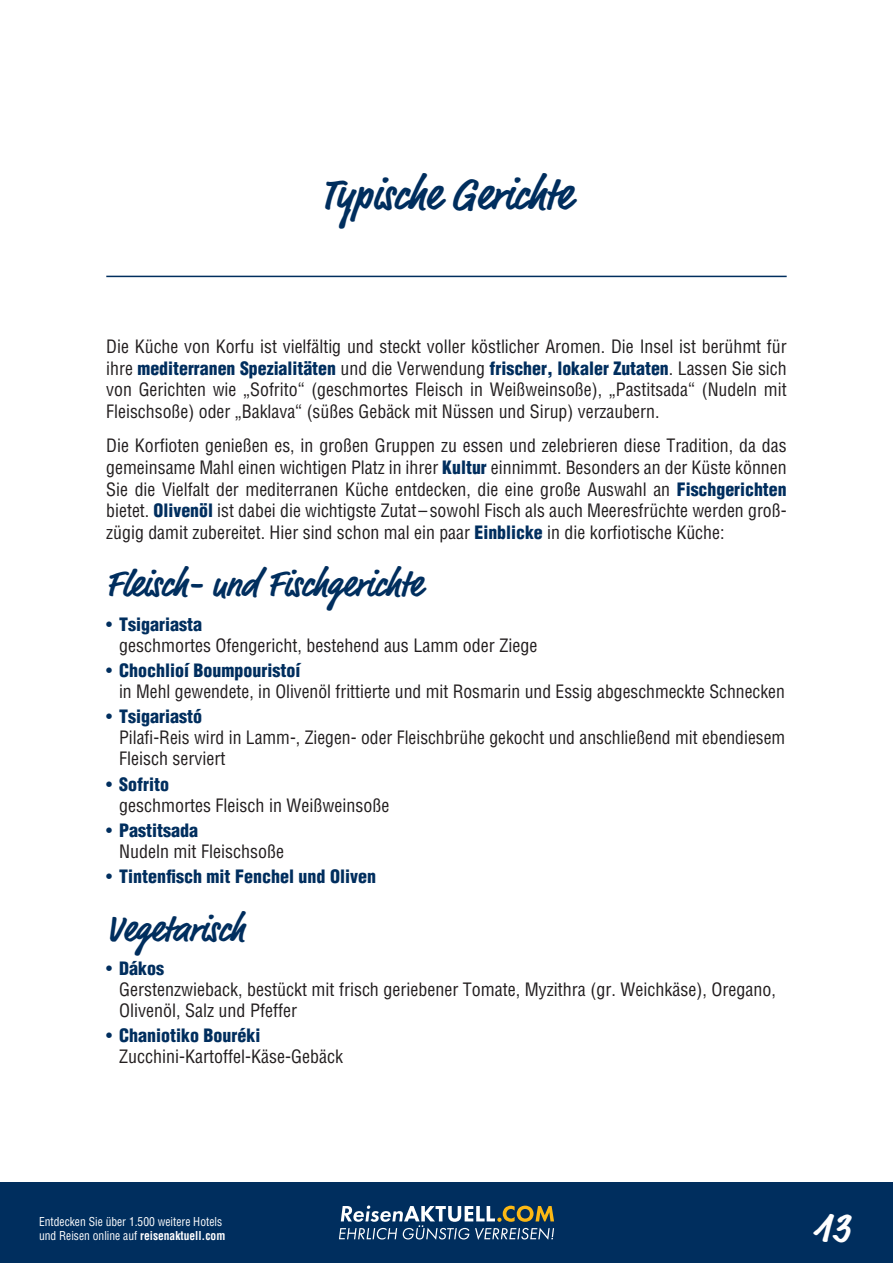
<style>
.page{position:relative;width:893px;height:1263px;background:#fff}
.page>*{position:absolute;margin:0;border:0;box-sizing:border-box;transform-origin:0 0}
.t1{font:700 45px "Market Pro";letter-spacing:-.005em;color:#002e5e;scale:.95 1}
.t2{font:700 42px "Market Pro";color:#fff}
.t3{font:700 37.5px "Market Pro";letter-spacing:-.005em;color:#002e5e;scale:.95 1}
.t4{font:condensed 18px/21px "Helvetica LT Std";color:#231f20}
.t5{font:900 condensed 18px "Helvetica LT Std";color:#002e5e}
.t6{font:condensed 12px/14.4px "Helvetica LT Std";color:#fff;scale:.96 1}
.s1{font-weight:900;color:#002e5e}
.s2{color:#002e5e}
.s3{font-weight:400}
.s4{font-weight:700}
</style>
<div class="page">
<hr style="left:106px;top:276px;width:681px;height:1px;background:#002e5e">
<div style="left:0;top:1182px;width:893px;height:81px;background:#002e5e"></div>
<svg style="left:339px;top:1205px;width:215px;height:35px"></svg>
<h1 class="t1" style="left:321px;top:163px;width:265px">Typische Gerichte</h1>
<p class="t4" style="left:106px;top:336px;width:682px;line-height:21.6px;text-align:justify">Die Küche von Korfu ist vielfältig und steckt voller köstlicher Aromen. Die Insel ist berühmt für ihre <span class="s1">mediterranen Spezialitäten</span> und die Verwendung <span class="s1">frischer, lokaler Zutaten</span>. Lassen Sie sich von Gerichten wie „Sofrito“ (geschmortes Fleisch in Weißweinsoße), „Pastitsada“ (Nudeln mit Fleischsoße) oder „Baklava“ (süßes Gebäck mit Nüssen und Sirup) verzaubern.</p>
<p class="t4" style="left:106px;top:435px;width:682px;line-height:21.6px;text-align:justify">Die Korfioten genießen es, in großen Gruppen zu essen und zelebrieren diese Tradition, da das gemeinsame Mahl einen wichtigen Platz in ihrer <span class="s1">Kultur</span> einnimmt. Besonders an der Küste können Sie die Vielfalt der mediterranen Küche entdecken, die eine große Auswahl an <span class="s1">Fischgerichten </span>bietet. <span class="s1">Olivenöl</span> ist dabei die wichtigste Zutat–sowohl Fisch als auch Meeresfrüchte werden groß&shy;zügig damit zubereitet. Hier sind schon mal ein paar <span class="s1">Einblicke</span> in die korfiotische Küche:</p>
<h3 class="t3" style="left:106px;top:558px;width:334px">Fleisch- und Fischgerichte</h3>
<p class="t4" style="left:119px;top:614px;width:420px;text-indent:-13px"><span class="s2">•</span> <span class="s1">Tsigariasta<br></span>geschmortes Ofengericht, bestehend aus Lamm oder Ziege</p>
<p class="t4" style="left:119px;top:660px;width:667px;text-indent:-13px"><span class="s2">•</span> <span class="s1">Chochlioí Boumpouristoí<br></span>in Mehl gewendete, in Olivenöl frittierte und mit Rosmarin und Essig abgeschmeckte Schnecken</p>
<p class="t4" style="left:119px;top:706px;width:668px;text-indent:-13px"><span class="s2">•</span> <span class="s1">Tsigariastó<br></span>Pilafi-Reis wird in Lamm-, Ziegen- oder Fleischbrühe gekocht und anschließend mit ebendiesem<br>Fleisch serviert</p>
<p class="t4" style="left:119px;top:773px;width:272px;text-indent:-13px"><span class="s2">•</span> <span class="s1">Sofrito<br></span>geschmortes Fleisch in Weißweinsoße</p>
<p class="t4" style="left:119px;top:820px;width:166px;text-indent:-13px"><span class="s2">•</span> <span class="s1">Pastitsada<br></span>Nudeln mit Fleischsoße</p>
<p class="t5" style="left:106px;top:865px;width:271px"><span class="s3">•</span> Tintenfisch mit Fenchel und Oliven</p>
<h3 class="t3" style="left:106px;top:902px;width:147px">Vegetarisch</h3>
<p class="t4" style="left:119px;top:957px;width:658px;text-indent:-13px"><span class="s2">•</span> <span class="s1">Dákos<br></span>Gerstenzwieback, bestückt mit frisch geriebener Tomate, Myzithra (gr. Weichkäse), Oregano,<br>Olivenöl, Salz und Pfeffer</p>
<p class="t4" style="left:119px;top:1025px;width:225px;text-indent:-13px"><span class="s2">•</span> <span class="s1">Chaniotiko Bouréki<br></span>Zucchini-Kartoffel-Käse-Gebäck</p>
<p class="t6" style="left:39px;top:1214px;width:195px">Entdecken Sie über 1.500 weitere Hotels und Reisen online auf <span class="s4">reisenaktuell.com</span></p>
<h2 class="t2" style="left:813px;top:1198px;width:39px">13</h2>
</div>
